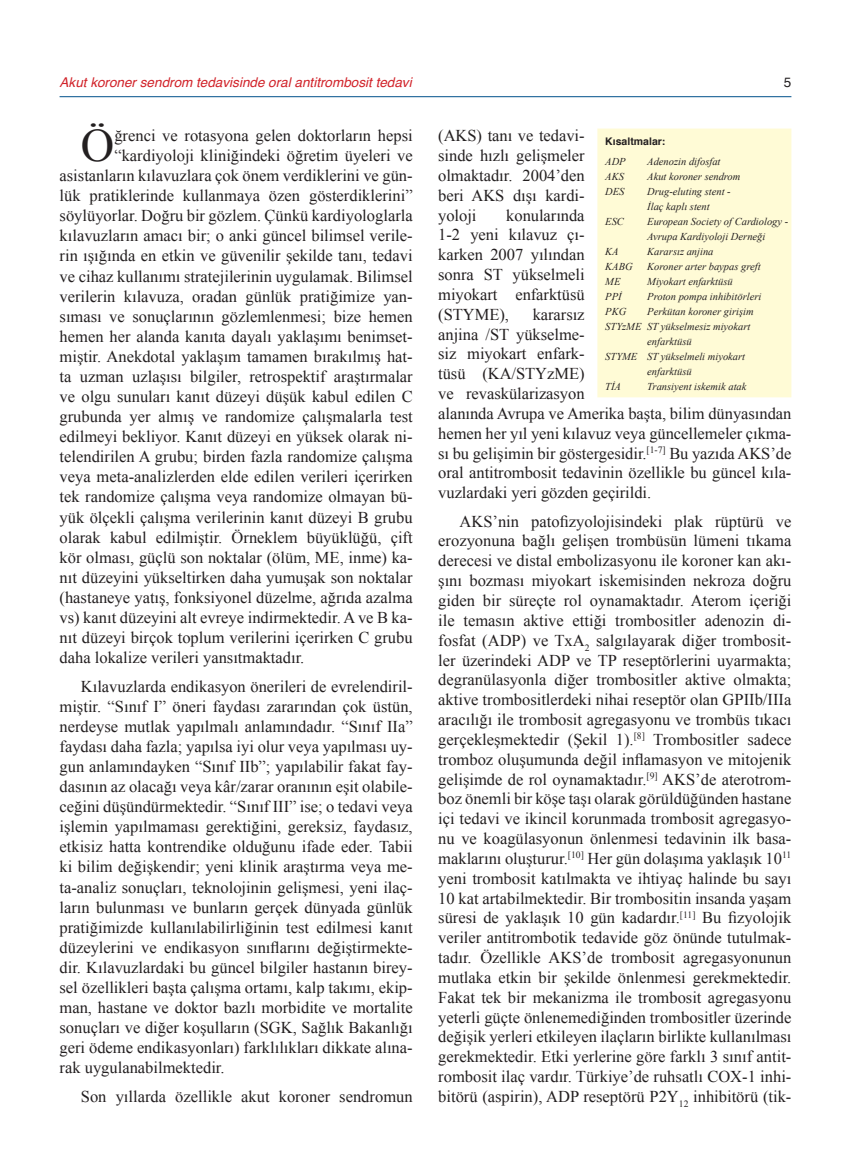
<style>
.page{position:relative;width:851px;height:1170px;background:#fff}
.page>*{position:absolute;margin:0;border:0;box-sizing:border-box;transform-origin:0 0}
.t1{font:46.35px "Times New Roman";color:#231f20}
.t2{font:16.5px/19.8px "Times New Roman";color:#231f20;text-align:justify}
.t3{font:italic 13.5px "Helvetica";color:#d1232a}
.t4{font:13.5px "Helvetica";color:#231f20}
.t5{font:italic 10.5px/15px "Times New Roman";color:#231f20}
.t6{font:700 10.5px "Helvetica";color:#231f20}
</style>
<div class="page">
<hr style="left:60px;top:96px;width:731px;height:1px;background:#01508b">
<div style="left:598px;top:129px;width:192px;height:267px;background:#fffbd6"></div>
<div style="left:597px;top:128px;width:194px;height:269px;border:2px solid #fffbd6"></div>
<p class="t3" style="left:60px;top:71px;width:353px">Akut koroner sendrom tedavisinde oral antitrombosit tedavi</p>
<p class="t4" style="left:783px;top:73px;width:9px">5</p>
<h1 class="t1" style="left:81px;top:114px;width:35px">Ö</h1>
<p class="t2" style="left:114px;top:125px;width:300px">ğrenci ve rotasyona gelen doktorların hepsi</p>
<p class="t2" style="left:114px;top:145px;width:300px">“kardiyoloji kliniğindeki öğretim üyeleri ve</p>
<p class="t2" style="left:60px;top:165px;width:354px">asistanların kılavuzlara çok önem verdiklerini ve gün-</p>
<p class="t2" style="left:60px;top:185px;width:354px">lük pratiklerinde kullanmaya özen gösterdiklerini”</p>
<p class="t2" style="left:60px;top:205px;width:354px">söylüyorlar. Doğru bir gözlem. Çünkü kardiyologlarla</p>
<p class="t2" style="left:60px;top:226px;width:354px">kılavuzların amacı bir; o anki güncel bilimsel verile-</p>
<p class="t2" style="left:60px;top:246px;width:354px">rin ışığında en etkin ve güvenilir şekilde tanı, tedavi</p>
<p class="t2" style="left:60px;top:266px;width:354px">ve cihaz kullanımı stratejilerinin uygulamak. Bilimsel</p>
<p class="t2" style="left:60px;top:286px;width:354px">verilerin kılavuza, oradan günlük pratiğimize yan-</p>
<p class="t2" style="left:60px;top:306px;width:354px">sıması ve sonuçlarının gözlemlenmesi; bize hemen</p>
<p class="t2" style="left:60px;top:326px;width:354px">hemen her alanda kanıta dayalı yaklaşımı benimset-</p>
<p class="t2" style="left:60px;top:346px;width:354px">miştir. Anekdotal yaklaşım tamamen bırakılmış hat-</p>
<p class="t2" style="left:60px;top:366px;width:354px">ta uzman uzlaşısı bilgiler, retrospektif araştırmalar</p>
<p class="t2" style="left:60px;top:386px;width:354px">ve olgu sunuları kanıt düzeyi düşük kabul edilen C</p>
<p class="t2" style="left:60px;top:406px;width:354px">grubunda yer almış ve randomize çalışmalarla test</p>
<p class="t2" style="left:60px;top:426px;width:354px">edilmeyi bekliyor. Kanıt düzeyi en yüksek olarak ni-</p>
<p class="t2" style="left:60px;top:446px;width:354px">telendirilen A grubu; birden fazla randomize çalışma</p>
<p class="t2" style="left:60px;top:466px;width:354px">veya meta-analizlerden elde edilen verileri içerirken</p>
<p class="t2" style="left:60px;top:486px;width:354px">tek randomize çalışma veya randomize olmayan bü-</p>
<p class="t2" style="left:60px;top:507px;width:354px">yük ölçekli çalışma verilerinin kanıt düzeyi B grubu</p>
<p class="t2" style="left:60px;top:527px;width:354px">olarak kabul edilmiştir. Örneklem büyüklüğü, çift</p>
<p class="t2" style="left:60px;top:547px;width:354px">kör olması, güçlü son noktalar (ölüm, ME, inme) ka-</p>
<p class="t2" style="left:60px;top:567px;width:354px">nıt düzeyini yükseltirken daha yumuşak son noktalar</p>
<p class="t2" style="left:60px;top:587px;width:354px">(hastaneye yatış, fonksiyonel düzelme, ağrıda azalma</p>
<p class="t2" style="left:60px;top:607px;width:354px">vs) kanıt düzeyini alt evreye indirmektedir. A ve B ka-</p>
<p class="t2" style="left:60px;top:627px;width:354px">nıt düzeyi birçok toplum verilerini içerirken C grubu</p>
<p class="t2" style="left:60px;top:647px;width:246px">daha lokalize verileri yansıtmaktadır.</p>
<p class="t2" style="left:60px;top:675px;width:354px;text-indent:21px">Kılavuzlarda endikasyon önerileri de evrelendiril&shy;miştir. “Sınıf I” öneri faydası zararından çok üstün, nerdeyse mutlak yapılmalı anlamındadır. “Sınıf IIa” faydası daha fazla; yapılsa iyi olur veya yapılması uy&shy;gun anlamındayken “Sınıf IIb”; yapılabilir fakat fay&shy;dasının az olacağı veya kâr/zarar oranının eşit olabile&shy;ceğini düşündürmektedir. “Sınıf III” ise; o tedavi veya işlemin yapılmaması gerektiğini, gereksiz, faydasız, etkisiz hatta kontrendike olduğunu ifade eder. Tabii ki bilim değişkendir; yeni klinik araştırma veya me&shy;ta-analiz sonuçları, teknolojinin gelişmesi, yeni ilaç&shy;ların bulunması ve bunların gerçek dünyada günlük pratiğimizde kullanılabilirliğinin test edilmesi kanıt düzeylerini ve endikasyon sınıflarını değiştirmekte&shy;dir. Kılavuzlardaki bu güncel bilgiler hastanın birey&shy;sel özellikleri başta çalışma ortamı, kalp takımı, ekip&shy;man, hastane ve doktor bazlı morbidite ve mortalite sonuçları ve diğer koşulların (SGK, Sağlık Bakanlığı geri ödeme endikasyonları) farklılıkları dikkate alına&shy;rak uygulanabilmektedir.</p>
<p class="t2" style="left:81px;top:1086px;width:333px">Son yıllarda özellikle akut koroner sendromun</p>
<p class="t2" style="left:438px;top:125px;width:148px">(AKS) tanı ve tedavi&shy;sinde hızlı gelişmeler olmaktadır. 2004’den beri AKS dışı kardi&shy;yoloji</p>
<p class="t6" style="left:605px;top:134px;width:62px">Kısaltmalar:</p>
<p class="t5" style="left:605px;top:153px;width:22px">ADP</p>
<p class="t5" style="left:647px;top:153px;width:75px">Adenozin difosfat</p>
<p class="t5" style="left:605px;top:168px;width:20px">AKS</p>
<p class="t5" style="left:647px;top:168px;width:95px">Akut koroner sendrom</p>
<p class="t5" style="left:605px;top:183px;width:21px">DES</p>
<p class="t5" style="left:647px;top:183px;width:85px">Drug-eluting stent -<br>İlaç kaplı stent</p>
<p class="t5" style="left:605px;top:213px;width:20px">ESC</p>
<p class="t5" style="left:647px;top:213px;width:142px">European Society of Cardiology -<br>Avrupa Kardiyoloji Derneği</p>
<p class="t5" style="left:605px;top:243px;width:15px">KA</p>
<p class="t5" style="left:647px;top:243px;width:68px">Kararsız anjina</p>
<p class="t5" style="left:605px;top:258px;width:29px">KABG</p>
<p class="t5" style="left:647px;top:258px;width:115px">Koroner arter baypas greft</p>
<p class="t5" style="left:605px;top:273px;width:17px">ME</p>
<p class="t5" style="left:647px;top:273px;width:87px">Miyokart enfarktüsü</p>
<p class="t5" style="left:605px;top:288px;width:18px">PPİ</p>
<p class="t5" style="left:647px;top:288px;width:115px">Proton pompa inhibitörleri</p>
<p class="t5" style="left:605px;top:303px;width:23px">PKG</p>
<p class="t5" style="left:647px;top:303px;width:108px">Perkütan koroner girişim</p>
<p class="t5" style="left:605px;top:318px;width:147px">STYzME ST yükselmesiz miyokart</p>
<p class="t5" style="left:647px;top:333px;width:46px">enfarktüsü</p>
<p class="t5" style="left:605px;top:348px;width:141px">STYME ST yükselmeli miyokart</p>
<p class="t5" style="left:647px;top:363px;width:46px">enfarktüsü</p>
<p class="t5" style="left:605px;top:378px;width:17px">TİA</p>
<p class="t5" style="left:647px;top:378px;width:101px">Transiyent iskemik atak</p>
<p class="t2" style="left:438px;top:205px;width:148px;text-indent:68px">konularında 1-2 yeni kılavuz çı&shy;karken 2007 yılından sonra ST yükselmeli miyokart enfarktüsü (STYME),</p>
<p class="t2" style="left:438px;top:304px;width:355px;text-align:left;text-indent:94px">kararsız<br>anjina /ST yükselme-<br>siz miyokart enfark-<br>tüsü (KA/STYzME)<br>ve revaskülarizasyon<br>alanında Avrupa ve Amerika başta, bilim dünyasından hemen her yıl yeni kılavuz veya güncellemeler çıkma&shy;sı bu gelişimin bir göstergesidir.<sup>[1-7]</sup> Bu yazıda AKS’de oral antitrombosit tedavinin özellikle bu güncel kıla&shy;vuzlardaki yeri gözden geçirildi.</p>
<p class="t2" style="left:438px;top:511px;width:354px;text-indent:21px">AKS’nin patofizyolojisindeki plak rüptürü ve erozyonuna bağlı gelişen trombüsün lümeni tıkama derecesi ve distal embolizasyonu ile koroner kan akı&shy;şını bozması miyokart iskemisinden nekroza doğru giden bir süreçte rol oynamaktadır. Aterom içeriği ile temasın aktive ettiği trombositler adenozin di&shy;fosfat (ADP) ve TxA<sub>2</sub> salgılayarak diğer trombosit&shy;ler üzerindeki ADP ve TP reseptörlerini uyarmakta; degranülasyonla diğer trombositler aktive olmakta; aktive trombositlerdeki nihai reseptör olan GPIIb/IIIa aracılığı ile trombosit agregasyonu ve trombüs tıkacı gerçekleşmektedir (Şekil 1).<sup>[8]</sup> Trombositler sadece tromboz oluşumunda değil inflamasyon ve mitojenik gelişimde de rol oynamaktadır.<sup>[9]</sup> AKS’de aterotrom&shy;boz önemli bir köşe taşı olarak görüldüğünden hastane içi tedavi ve ikincil korunmada trombosit agregasyo&shy;nu ve koagülasyonun önlenmesi tedavinin ilk basa&shy;maklarını oluşturur.<sup>[10]</sup> Her gün dolaşıma yaklaşık 10<sup>11 </sup>yeni trombosit katılmakta ve ihtiyaç halinde bu sayı 10 kat artabilmektedir. Bir trombositin insanda yaşam süresi de yaklaşık 10 gün kadardır.<sup>[11]</sup> Bu fizyolojik veriler antitrombotik tedavide göz önünde tutulmak&shy;tadır. Özellikle AKS’de trombosit agregasyonunun mutlaka etkin bir şekilde önlenmesi gerekmektedir.<br>Fakat tek bir mekanizma ile trombosit agregasyonu yeterli güçte önlenemediğinden trombositler üzerinde değişik yerleri etkileyen ilaçların birlikte kullanılması gerekmektedir. Etki yerlerine göre farklı 3 sınıf antit&shy;rombosit ilaç vardır. Türkiye’de ruhsatlı COX-1 inhi&shy;bitörü (aspirin), ADP reseptörü P2Y<sub>12</sub> inhibitörü (tik-</p>
</div>
